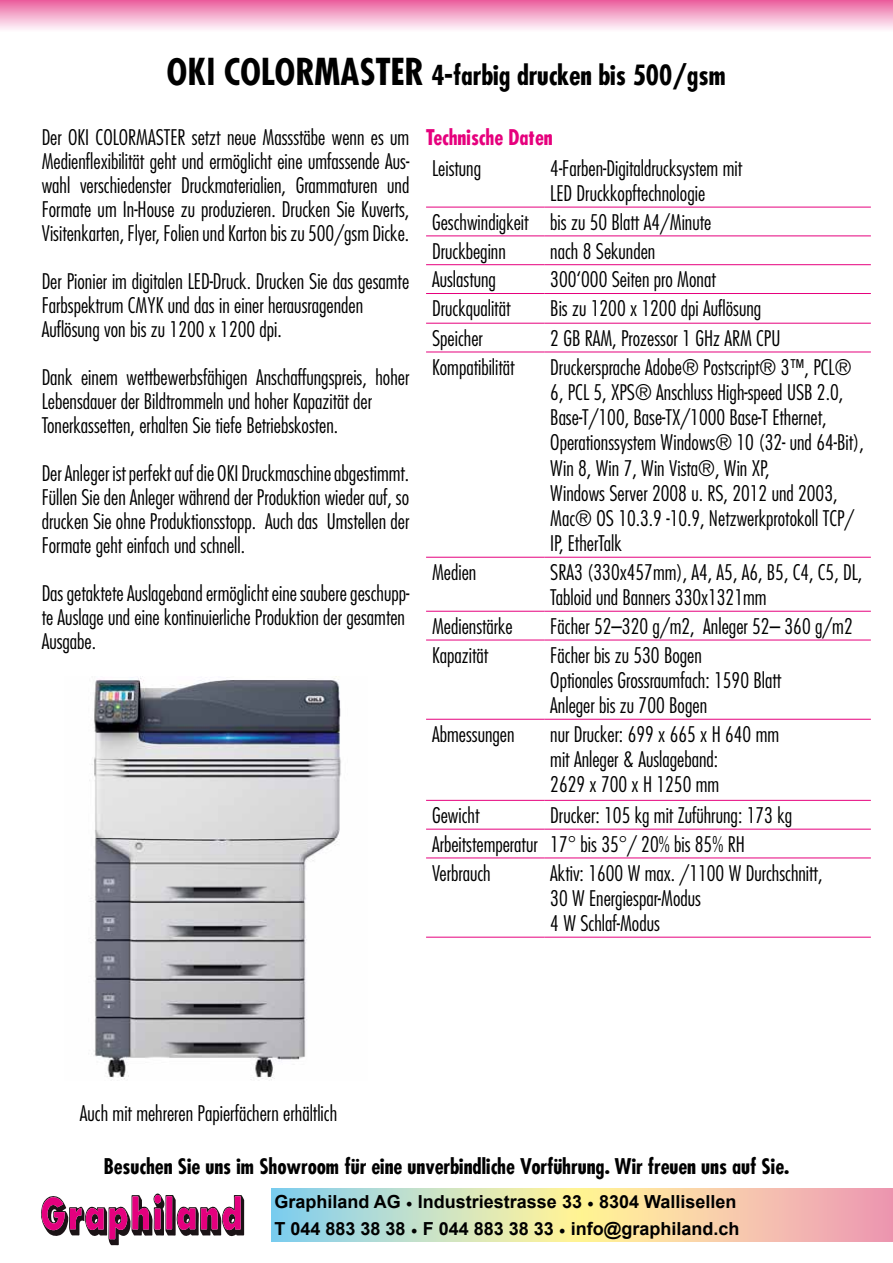
<style>
.page{position:relative;width:893px;height:1263px;background:#fff}
.page>*{position:absolute;margin:0;border:0;box-sizing:border-box;transform-origin:0 0}
.t1{font:700 condensed 27px "Futura";color:#000}
.t2{font:300 condensed 21px/25.2px "Futura";color:#000}
.t3{font:700 condensed 21px "Futura";color:#000}
.t4{font:700 condensed 21px "Futura";color:#e6007d}
.t5{font:700 18px/27px "Arial";color:#000}
.s1{font-size:36px}
.s2{font-family:"Minion Pro";font-weight:400}
</style>
<div class="page">
<div style="left:0;top:0;width:893px;height:32px;background:linear-gradient(to bottom,#eb609e,#fefbfe)"></div>
<hr style="left:426px;top:207px;width:118px;height:1px;background:#e6007d">
<hr style="left:544px;top:207px;width:327px;height:1px;background:#e6007d">
<hr style="left:426px;top:235px;width:118px;height:1px;background:#e6007d">
<hr style="left:544px;top:235px;width:327px;height:1px;background:#e6007d">
<hr style="left:426px;top:264px;width:118px;height:1px;background:#e6007d">
<hr style="left:544px;top:264px;width:327px;height:1px;background:#e6007d">
<hr style="left:426px;top:293px;width:118px;height:1px;background:#e6007d">
<hr style="left:544px;top:293px;width:327px;height:1px;background:#e6007d">
<hr style="left:426px;top:323px;width:118px;height:1px;background:#e6007d">
<hr style="left:544px;top:323px;width:327px;height:1px;background:#e6007d">
<hr style="left:426px;top:352px;width:118px;height:1px;background:#e6007d">
<hr style="left:544px;top:352px;width:327px;height:1px;background:#e6007d">
<hr style="left:426px;top:557px;width:118px;height:1px;background:#e6007d">
<hr style="left:544px;top:557px;width:327px;height:1px;background:#e6007d">
<hr style="left:426px;top:611px;width:118px;height:1px;background:#e6007d">
<hr style="left:544px;top:611px;width:327px;height:1px;background:#e6007d">
<hr style="left:426px;top:640px;width:118px;height:1px;background:#e6007d">
<hr style="left:544px;top:640px;width:327px;height:1px;background:#e6007d">
<hr style="left:426px;top:719px;width:118px;height:1px;background:#e6007d">
<hr style="left:544px;top:719px;width:327px;height:1px;background:#e6007d">
<hr style="left:426px;top:800px;width:118px;height:1px;background:#e6007d">
<hr style="left:544px;top:800px;width:327px;height:1px;background:#e6007d">
<hr style="left:426px;top:829px;width:118px;height:1px;background:#e6007d">
<hr style="left:544px;top:829px;width:327px;height:1px;background:#e6007d">
<hr style="left:426px;top:857px;width:118px;height:1px;background:#e6007d">
<hr style="left:544px;top:857px;width:327px;height:1px;background:#e6007d">
<hr style="left:426px;top:937px;width:118px;height:1px;background:#e6007d">
<hr style="left:544px;top:937px;width:327px;height:1px;background:#e6007d">
<svg style="left:41px;top:1193px;width:203px;height:52px"></svg>
<img style="left:89px;top:676px;width:252px;height:404px">
<p class="t1" style="left:167px;top:57px;width:561px"><span class="s1">OKI COLORMASTER</span> 4-farbig drucken bis 500/gsm</p>
<p class="t2" style="left:42px;top:125px;width:369px;line-height:24px;text-align:justify">Der OKI COLORMASTER setzt neue Massstäbe wenn es um Medienflexibilität geht und ermöglicht eine umfassende Aus&shy;wahl verschiedenster Druckmaterialien, Grammaturen und Formate um In-House zu produzieren. Drucken Sie Kuverts, Visitenkarten, Flyer, Folien und Karton bis zu 500/gsm Dicke.</p>
<p class="t2" style="left:42px;top:269px;width:369px;line-height:24px">Der Pionier im digitalen LED-Druck. Drucken Sie das gesamte<br>Farbspektrum CMYK und das in einer herausragenden<br>Auflösung von bis zu 1200 x 1200 dpi.</p>
<p class="t2" style="left:42px;top:365px;width:369px;line-height:24px">Dank einem wettbewerbsfähigen Anschaffungspreis, hoher<br>Lebensdauer der Bildtrommeln und hoher Kapazität der<br>Tonerkassetten, erhalten Sie tiefe Betriebskosten.</p>
<p class="t2" style="left:42px;top:461px;width:369px;line-height:24px;text-align:justify">Der Anleger ist perfekt auf die OKI Druckmaschine abgestimmt.<br>Füllen Sie den Anleger während der Produktion wieder auf, so drucken Sie ohne Produktionsstopp. Auch das Umstellen der Formate geht einfach und schnell.</p>
<p class="t2" style="left:42px;top:581px;width:369px;line-height:24px">Das getaktete Auslageband ermöglicht eine saubere geschupp&shy;te Auslage und eine kontinuierliche Produktion der gesamten<br>Ausgabe.</p>
<p class="t4" style="left:426px;top:124px;width:128px">Technische Daten</p>
<p class="t2" style="left:432px;top:155px;width:51px">Leistung</p>
<p class="t2" style="left:550px;top:155px;width:193px">4-Farben-Digitaldrucksystem mit<br>LED Druckkopftechnologie</p>
<p class="t2" style="left:432px;top:207px;width:281px;line-height:28.8px">Geschwindigkeit bis zu 50 Blatt A4/Minute<br>Druckbeginn</p>
<p class="t2" style="left:550px;top:238px;width:107px">nach 8 Sekunden</p>
<p class="t2" style="left:432px;top:267px;width:65px">Auslastung</p>
<p class="t2" style="left:550px;top:267px;width:167px">300‘000 Seiten pro Monat</p>
<p class="t2" style="left:432px;top:296px;width:80px">Druckqualität</p>
<p class="t2" style="left:550px;top:296px;width:212px">Bis zu 1200 x 1200 dpi Auflösung</p>
<p class="t2" style="left:432px;top:325px;width:52px">Speicher</p>
<p class="t2" style="left:550px;top:325px;width:232px">2 GB RAM, Prozessor 1 GHz ARM CPU</p>
<p class="t2" style="left:432px;top:354px;width:84px">Kompatibilität</p>
<p class="t2" style="left:550px;top:354px;width:315px">Druckersprache Adobe® Postscript® 3™, PCL® 6, PCL 5, XPS® Anschluss High-speed USB 2.0, Base-T/100, Base-TX/1000 Base-T Ethernet, Operationssystem Windows® 10 (32- und 64-Bit), Win 8, Win 7, Win Vista®, Win XP,<br>Windows Server 2008 u. RS, 2012 und 2003, Mac® OS 10.3.9 -10.9, Netzwerkprotokoll TCP/ IP, EtherTalk</p>
<p class="t2" style="left:432px;top:559px;width:46px">Medien</p>
<p class="t2" style="left:550px;top:559px;width:313px">SRA3 (330x457mm), A4, A5, A6, B5, C4, C5, DL,<br>Tabloid und Banners 330x1321mm</p>
<p class="t2" style="left:432px;top:613px;width:82px">Medienstärke</p>
<p class="t2" style="left:550px;top:613px;width:304px">Fächer 52–320 g/m2, Anleger 52– 360 g/m2</p>
<p class="t2" style="left:432px;top:642px;width:58px">Kapazität</p>
<p class="t2" style="left:550px;top:642px;width:232px">Fächer bis zu 530 Bogen<br>Optionales Grossraumfach: 1590 Blatt<br>Anleger bis zu 700 Bogen</p>
<p class="t2" style="left:432px;top:721px;width:84px">Abmessungen</p>
<p class="t2" style="left:550px;top:721px;width:230px">nur Drucker: 699 x 665 x H 640 mm mit Anleger &amp; Auslageband:<br>2629 x 700 x H 1250 mm</p>
<p class="t2" style="left:432px;top:802px;width:49px">Gewicht</p>
<p class="t2" style="left:432px;top:800px;width:362px;line-height:28.8px;text-indent:118px">Drucker: 105 kg mit Zuführung: 173 kg<br>Arbeitstemperatur 17° bis 35°/ 20% bis 85% RH<br>Verbrauch</p>
<p class="t2" style="left:550px;top:860px;width:274px">Aktiv: 1600 W max. /1100 W Durchschnitt,<br>30 W Energiespar-Modus<br>4 W Schlaf-Modus</p>
<p class="t2" style="left:80px;top:1100px;width:259px">Auch mit mehreren Papierfächern erhältlich</p>
<p class="t3" style="left:104px;top:1153px;width:687px">Besuchen Sie uns im Showroom für eine unverbindliche Vorführung. Wir freuen uns auf Sie.</p>
<p class="t5" style="left:275px;top:1188px;width:466px">Graphiland AG <span class="s2">•</span> Industriestrasse 33 <span class="s2">•</span> 8304 Wallisellen<br>T 044 883 38 38 <span class="s2">•</span> F 044 883 38 33 <span class="s2">•</span> info@graphiland.ch</p>
</div>
